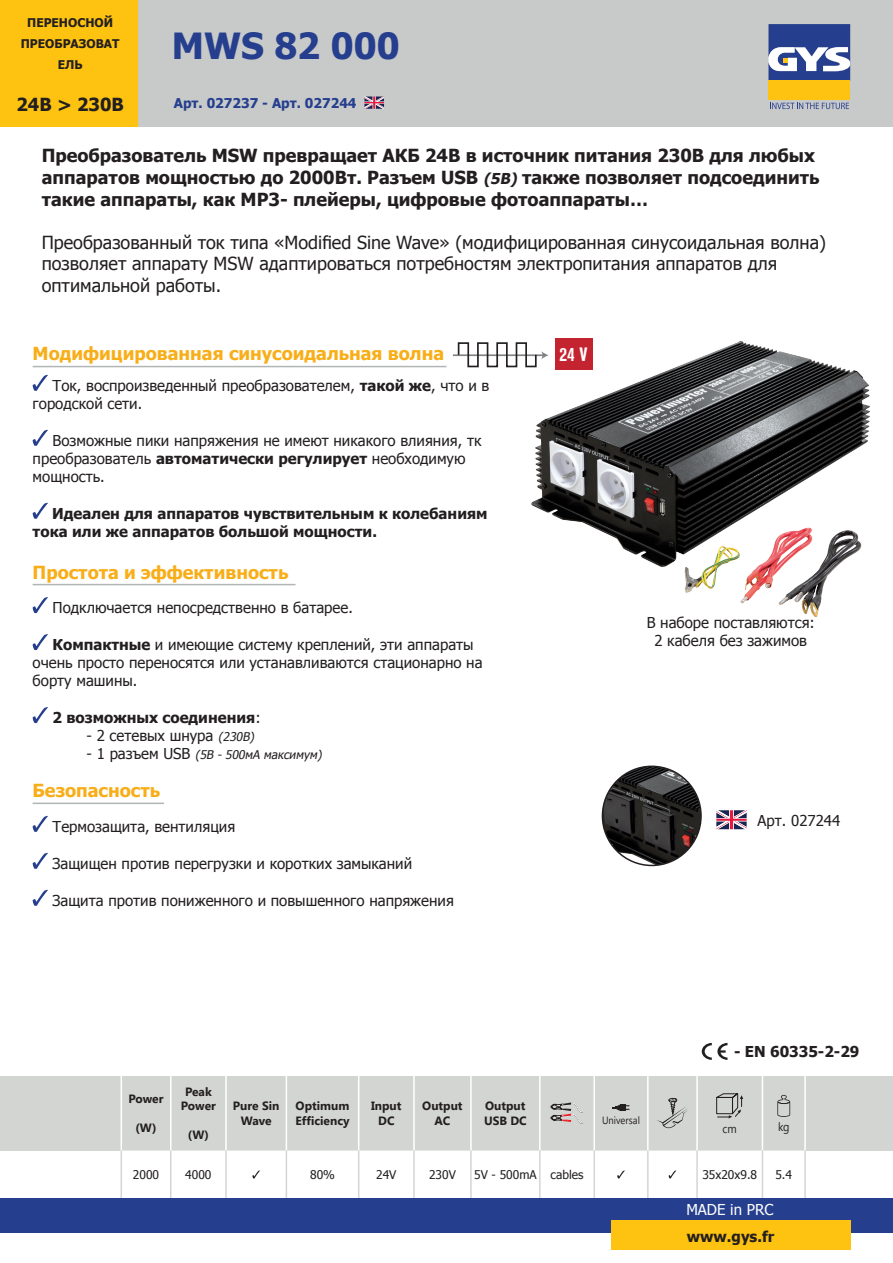
<style>
.page{position:relative;width:893px;height:1263px;background:#fff}
.page>*{position:absolute;margin:0;border:0;box-sizing:border-box;transform-origin:0 0}
.t1{font:700 36px "Tahoma";color:#253f8e}
.t2{font:700 condensed 19.2px "Akzidenz Grotesk BE";color:#fff}
.t3{font:700 18px/21.6px "Tahoma";color:#231f20}
.t4{font:18px/21.6px "Tahoma";color:#231f20}
.t5{font:700 18px "Tahoma";color:#f8ae19}
.t6{font:15px/18px "Tahoma";color:#231f20}
.t7{font:700 15px/18px "Tahoma";color:#231f20}
.t8{font:15px "Tahoma";color:#fff}
.t9{font:700 13.5px "Tahoma";color:#253f8e}
.t10{font:700 12px/14.4px "Segoe UI";color:#231f20;text-align:center}
.t11{font:12px "Tahoma";color:#231f20}
.t12{font:italic 12px "Tahoma";color:#231f20}
.t13{font:700 12px/21px "Tahoma";color:#231f20;text-align:center}
.t14{font:12px "Segoe UI";color:#231f20;scale:.9 1}
.t15{font:10.5px "Segoe UI";color:#231f20;scale:.9 1}
.s1{font-style:italic;font-size:15px}
.s2{font-weight:700}
.s3{font-weight:400}
.s4{font-style:italic;font-size:12px}
.s5{font-style:normal;font-size:15px}
</style>
<div class="page">
<div style="left:0;top:1075px;width:893px;height:75px;background:#d3d5d3"></div>
<hr style="left:121px;top:1076px;width:1px;height:74px;background:#fff">
<hr style="left:170px;top:1076px;width:1px;height:74px;background:#fff">
<hr style="left:225px;top:1076px;width:2px;height:74px;background:#fff">
<hr style="left:286px;top:1076px;width:1px;height:74px;background:#fff">
<hr style="left:358px;top:1076px;width:1px;height:74px;background:#fff">
<hr style="left:413px;top:1076px;width:2px;height:74px;background:#fff">
<hr style="left:470px;top:1076px;width:2px;height:74px;background:#fff">
<hr style="left:539px;top:1076px;width:2px;height:74px;background:#fff">
<hr style="left:593px;top:1076px;width:2px;height:74px;background:#fff">
<hr style="left:647px;top:1076px;width:2px;height:74px;background:#fff">
<hr style="left:696px;top:1076px;width:2px;height:74px;background:#fff">
<hr style="left:762px;top:1076px;width:1px;height:74px;background:#fff">
<hr style="left:804px;top:1076px;width:2px;height:74px;background:#fff">
<hr style="left:804px;top:1150px;width:2px;height:48px;background:#d3d5d3">
<svg style="left:551px;top:1102px;width:32px;height:22px"></svg>
<svg style="left:612px;top:1104px;width:18px;height:7px"></svg>
<svg style="left:657px;top:1098px;width:31px;height:30px"></svg>
<svg style="left:716px;top:1093px;width:27px;height:25px"></svg>
<svg style="left:777px;top:1095px;width:13px;height:22px"></svg>
<svg style="left:121px;top:1150px;width:684px;height:48px"></svg>
<div style="left:137px;top:0;width:756px;height:127px;background:#c8c9c9"></div>
<div style="left:0;top:1198px;width:893px;height:34px;background:#253f8e"></div>
<div style="left:768px;top:81px;width:82px;height:19px;background:#fec210"></div>
<svg style="left:768px;top:24px;width:82px;height:57px;background:#6475a9"></svg>
<svg style="left:770px;top:103px;width:79px;height:6px"></svg>
<div style="left:0;top:0;width:137px;height:127px;background:#fec210"></div>
<div style="left:611px;top:1221px;width:239px;height:29px;background:#fec210"></div>
<img style="left:684px;top:572px;width:147px;height:45px">
<img style="left:602px;top:766px;width:99px;height:99px;border-radius:49px">
<div style="left:602px;top:765px;width:100px;height:101px;border:2px solid #231f20;border-radius:50%"></div>
<svg style="left:716px;top:810px;width:31px;height:19px"></svg>
<img style="left:531px;top:338px;width:339px;height:234px">
<svg style="left:702px;top:1043px;width:25px;height:17px"></svg>
<svg style="left:33px;top:375px;width:15px;height:16px"></svg>
<svg style="left:33px;top:430px;width:15px;height:16px"></svg>
<svg style="left:33px;top:503px;width:15px;height:16px"></svg>
<hr style="left:33px;top:584px;width:263px;height:1px;background:#b2b5b5">
<svg style="left:33px;top:597px;width:15px;height:16px"></svg>
<svg style="left:33px;top:634px;width:15px;height:16px"></svg>
<svg style="left:33px;top:707px;width:15px;height:16px"></svg>
<hr style="left:33px;top:366px;width:413px;height:1px;background:#b2b5b5">
<hr style="left:33px;top:802px;width:131px;height:2px;background:#b2b5b5">
<svg style="left:33px;top:816px;width:15px;height:16px"></svg>
<svg style="left:33px;top:853px;width:15px;height:16px"></svg>
<svg style="left:33px;top:890px;width:15px;height:16px"></svg>
<svg style="left:364px;top:96px;width:20px;height:13px"></svg>
<hr style="left:453px;top:354px;width:90px;height:2px;background:#808285">
<svg style="left:457px;top:341px;width:92px;height:27px"></svg>
<div style="left:555px;top:338px;width:37px;height:32px;background:#c42430"></div>
<p class="t13" style="left:21px;top:11px;width:100px">ПЕРЕНОСНОЙ<br>ПРЕОБРАЗОВАТ<br>ЕЛЬ</p>
<p class="t3" style="left:17px;top:92px;width:109px">24B &gt; 230В</p>
<h1 class="t1" style="left:172px;top:20px;width:229px">MWS 82 000</h1>
<p class="t9" style="left:174px;top:93px;width:184px">Арт. 027237 - Арт. 027244</p>
<p class="t3" style="left:42px;top:144px;width:779px">Преобразователь MSW превращает АКБ 24В в источник питания 230В для любых аппаратов мощностью до 2000Вт. Разъем USB <span class="s1">(5В)</span> также позволяет подсоединить такие аппараты, как MP3- плейеры, цифровые фотоаппараты…</p>
<p class="t4" style="left:42px;top:231px;width:786px">Преобразованный ток типа «Modified Sine Wave» (модифицированная синусоидальная волна) позволяет аппарату MSW адаптироваться потребностям электропитания аппаратов для оптимальной работы.</p>
<p class="t5" style="left:33px;top:341px;width:413px">Модифицированная синусоидальная волна</p>
<p class="t6" style="left:33px;top:376px;width:458px;text-indent:20px">Ток, воспроизведенный преобразователем, <span class="s2">такой же</span>, что и в городской сети.</p>
<p class="t6" style="left:33px;top:431px;width:450px;text-indent:20px">Возможные пики напряжения не имеют никакого влияния, тк преобразователь <span class="s2">автоматически регулирует</span> необходимую мощность.</p>
<p class="t7" style="left:33px;top:503px;width:456px;text-indent:20px">Идеален для аппаратов чувствительным к колебаниям тока или же аппаратов большой мощности.</p>
<p class="t5" style="left:33px;top:559px;width:257px">Простота и эффективность</p>
<p class="t6" style="left:53px;top:598px;width:302px">Подключается непосредственно в батарее.</p>
<p class="t6" style="left:33px;top:635px;width:451px;text-indent:20px"><span class="s2">Компактные</span> и имеющие систему креплений, эти аппараты очень просто переносятся или устанавливаются стационарно на борту машины.</p>
<p class="t7" style="left:53px;top:708px;width:210px">2 возможных соединения<span class="s3">:</span></p>
<p class="t6" style="left:87px;top:726px;width:172px">- 2 сетевых шнура <span class="s4">(230В)</span></p>
<p class="t12" style="left:87px;top:747px;width:239px"><span class="s5">- 1 р а з ъ е м U S B</span> (5В - 500мА максимум)</p>
<p class="t5" style="left:33px;top:778px;width:129px">Безопасность</p>
<p class="t6" style="left:53px;top:817px;width:184px">Термозащита, вентиляция</p>
<p class="t6" style="left:53px;top:854px;width:361px">Защищен против перегрузки и коротких замыканий</p>
<p class="t6" style="left:53px;top:891px;width:403px">Защита против пониженного и повышенного напряжения</p>
<p class="t2" style="left:559px;top:343px;width:30px">24 V</p>
<p class="t6" style="left:647px;top:613px;width:170px;text-align:center">В наборе поставляются:<br>2 кабеля без зажимов</p>
<p class="t6" style="left:758px;top:811px;width:84px">Арт. 027244</p>
<p class="t10" style="left:128px;top:1091px;width:37px">Power</p>
<p class="t10" style="left:136px;top:1120px;width:22px">(W)</p>
<p class="t10" style="left:181px;top:1084px;width:37px">Peak<br>Power</p>
<p class="t10" style="left:188px;top:1127px;width:22px">(W)</p>
<p class="t10" style="left:233px;top:1098px;width:48px">Pure Sin<br>Wave</p>
<p class="t10" style="left:295px;top:1098px;width:56px;text-align:left">Optimum<br>Efficiency</p>
<p class="t10" style="left:371px;top:1098px;width:32px">Input<br>DC</p>
<p class="t10" style="left:422px;top:1098px;width:42px">Output<br>AC</p>
<p class="t10" style="left:484px;top:1098px;width:44px;text-align:left">Output<br>USB DC</p>
<p class="t15" style="left:602px;top:1113px;width:44px">Universal</p>
<p class="t7" style="left:734px;top:1042px;width:127px">- EN 60335-2-29</p>
<p class="t14" style="left:723px;top:1120px;width:17px">cm</p>
<p class="t14" style="left:778px;top:1119px;width:14px">kg</p>
<p class="t11" style="left:133px;top:1166px;width:28px">2000</p>
<p class="t11" style="left:185px;top:1166px;width:28px">4000</p>
<p class="t11" style="left:310px;top:1166px;width:26px">80%</p>
<p class="t11" style="left:376px;top:1166px;width:22px">24V</p>
<p class="t11" style="left:429px;top:1166px;width:28px">230V</p>
<p class="t11" style="left:474px;top:1166px;width:111px">5V - 500mA cables</p>
<p class="t11" style="left:702px;top:1166px;width:56px">35x20x9.8</p>
<p class="t11" style="left:775px;top:1166px;width:18px">5.4</p>
<p class="t8" style="left:686px;top:1199px;width:88px">MADE in PRC</p>
<p class="t7" style="left:687px;top:1227px;width:89px">www.gys.fr</p>
</div>
